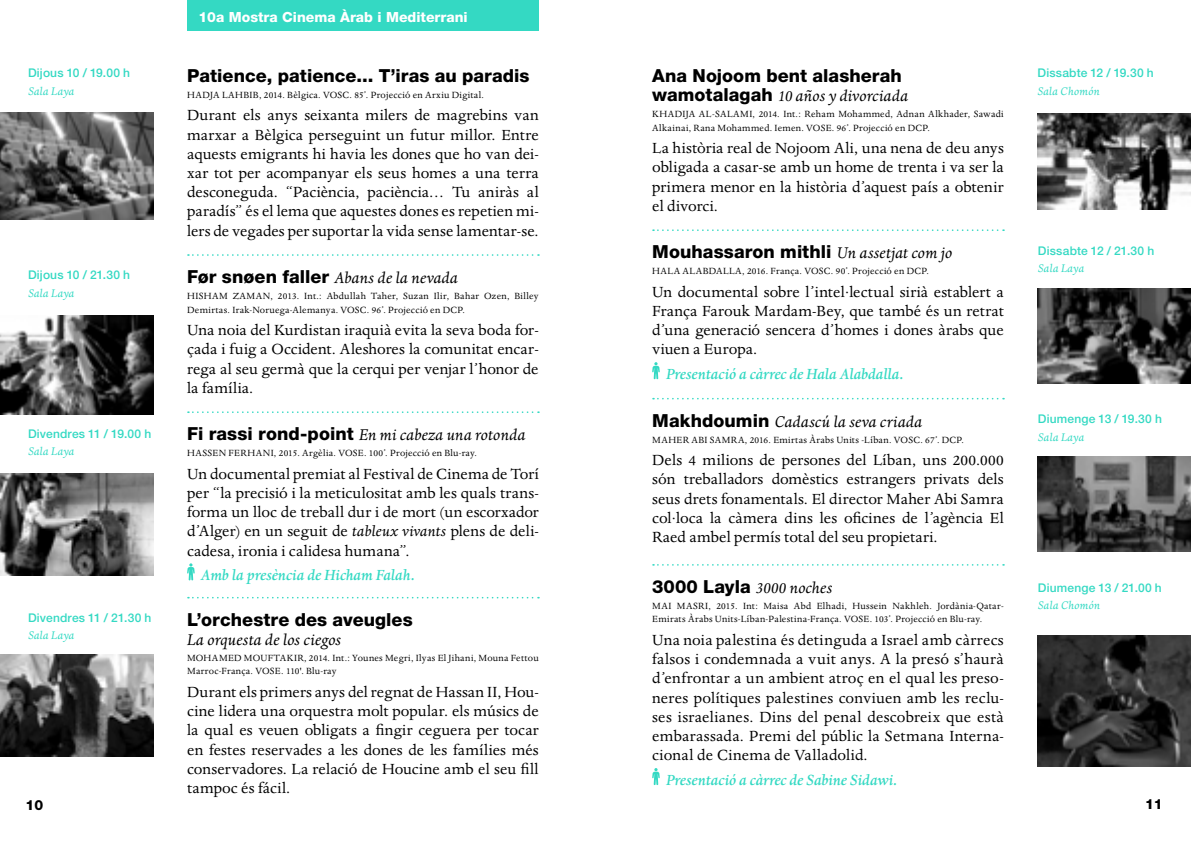
<style>
.page{position:relative;width:1191px;height:845px;background:#fff}
.page>*{position:absolute;margin:0;border:0;box-sizing:border-box;transform-origin:0 0}
.t1{font:italic 18px "Dante";letter-spacing:.01em;color:#000}
.t2{font:800 18px "Helvetica Neue LT";letter-spacing:.005em;color:#000}
.t3{font:17px/19.2px "Dante";letter-spacing:.005em;color:#000;text-align:justify}
.t4{font:italic 500 17px "Dante";letter-spacing:-.005em;color:#34d9c3}
.t5{font:800 14px "Helvetica Neue LT";color:#fff}
.t6{font:800 14px "Helvetica Neue LT";color:#000}
.t7{font:italic 12.8px "Dante";letter-spacing:.015em;color:#34d9c3}
.t8{font:500 12px "Helvetica Neue LT";letter-spacing:.015em;color:#34d9c3}
.t9{font:10.4px/13.6px "Dante";letter-spacing:.025em;color:#000}
.s1{font-family:"Helvetica Neue LT";font-weight:800;font-style:normal}
.s2{font-style:italic}
.s3{font-family:"Dante";font-weight:400;font-style:italic}
</style>
<div class="page">
<svg style="left:188px;top:254px;width:351px;height:2px"></svg>
<svg style="left:188px;top:411px;width:351px;height:2px"></svg>
<svg style="left:188px;top:597px;width:351px;height:1px"></svg>
<svg style="left:187px;top:563px;width:8px;height:18px"></svg>
<div style="left:187px;top:0;width:352px;height:30px;background:#34d9c3"></div>
<svg style="left:653px;top:229px;width:351px;height:2px"></svg>
<svg style="left:653px;top:398px;width:351px;height:1px"></svg>
<svg style="left:653px;top:564px;width:351px;height:1px"></svg>
<svg style="left:652px;top:362px;width:7px;height:17px"></svg>
<svg style="left:652px;top:768px;width:7px;height:17px"></svg>
<img style="left:1037px;top:113px;width:154px;height:96px">
<img style="left:1037px;top:288px;width:154px;height:96px">
<img style="left:1037px;top:456px;width:154px;height:95px">
<img style="left:1037px;top:635px;width:154px;height:131px">
<img style="left:0;top:113px;width:153px;height:106px">
<img style="left:0;top:315px;width:153px;height:99px">
<img style="left:0;top:655px;width:153px;height:102px">
<img style="left:0;top:473px;width:153px;height:102px">
<p class="t8" style="left:28px;top:66px;width:103px">Dijous 10 / 19.00 h</p>
<p class="t7" style="left:28px;top:84px;width:48px">Sala Laya</p>
<p class="t8" style="left:28px;top:268px;width:104px">Dijous 10 / 21.30 h</p>
<p class="t7" style="left:28px;top:286px;width:48px">Sala Laya</p>
<p class="t8" style="left:28px;top:426px;width:125px">Divendres 11 / 19.00 h</p>
<p class="t7" style="left:28px;top:444px;width:48px">Sala Laya</p>
<p class="t8" style="left:28px;top:610px;width:125px">Divendres 11 / 21.30 h</p>
<p class="t7" style="left:28px;top:628px;width:48px">Sala Laya</p>
<p class="t6" style="left:26px;top:796px;width:19px">10</p>
<p class="t5" style="left:198px;top:9px;width:271px">10a Mostra Cinema Àrab i Mediterrani</p>
<p class="t2" style="left:187px;top:65px;width:344px">Patience, patience... T’iras au paradis</p>
<p class="t9" style="left:187px;top:88px;width:298px">HADJA LAHBIB, 2014. Bèlgica. VOSC. 85’. Projecció en Arxiu Digital.</p>
<p class="t3" style="left:187px;top:106px;width:353px">Durant els anys seixanta milers de magrebins van marxar a Bèlgica perseguint un futur millor. Entre aquests emigrants hi havia les dones que ho van dei&shy;xar tot per acompanyar els seus homes a una terra desconeguda. “Paciència, paciència… Tu aniràs al paradís” és el lema que aquestes dones es repetien mi&shy;lers de vegades per suportar la vida sense lamentar-se.</p>
<p class="t1" style="left:187px;top:268px;width:272px"><span class="s1">Før snøen faller</span> Abans de la nevada</p>
<p class="t9" style="left:187px;top:289px;width:353px">HISHAM ZAMAN, 2013. Int.: Abdullah Taher, Suzan Ilir, Bahar Ozen, Billey<br>Demirtas. Irak-Noruega-Alemanya. VOSC. 96’. Projecció en DCP.</p>
<p class="t3" style="left:187px;top:321px;width:353px">Una noia del Kurdistan iraquià evita la seva boda for&shy;çada i fuig a Occident. Aleshores la comunitat encar&shy;rega al seu germà que la cerqui per venjar l’honor de la família.</p>
<p class="t1" style="left:187px;top:425px;width:340px"><span class="s1">Fi rassi rond-point</span> En mi cabeza una rotonda</p>
<p class="t9" style="left:187px;top:446px;width:291px">HASSEN FERHANI, 2015. Argèlia. VOSE. 100’. Projecció en Blu-ray.</p>
<p class="t3" style="left:187px;top:464px;width:353px">Un documental premiat al Festival de Cinema de Torí per “la precisió i la meticulositat amb les quals trans&shy;forma un lloc de treball dur i de mort (un escorxador d’Alger) en un seguit de <span class="s2">tableux vivants</span> plens de deli&shy;cadesa, ironia i calidesa humana”.</p>
<p class="t4" style="left:201px;top:566px;width:216px">Amb la presència de Hicham Falah.</p>
<p class="t2" style="left:187px;top:608px;width:227px">L’orchestre des aveugles</p>
<p class="t1" style="left:187px;top:630px;width:156px">La orquesta de los ciegos</p>
<p class="t9" style="left:187px;top:651px;width:353px">MOHAMED MOUFTAKIR, 2014. Int.: Younes Megri, Ilyas El Jihani, Mouna Fettou<br>Marroc-França. VOSE. 110'. Blu-ray</p>
<p class="t3" style="left:187px;top:683px;width:353px">Durant els primers anys del regnat de Hassan II, Hou&shy;cine lidera una orquestra molt popular. els músics de la qual es veuen obligats a fingir ceguera per tocar en festes reservades a les dones de les famílies més conservadores. La relació de Houcine amb el seu fill tampoc és fácil.</p>
<p class="t2" style="left:652px;top:65px;width:251px">Ana Nojoom bent alasherah</p>
<p class="t1" style="left:652px;top:86px;width:258px"><span class="s1">wamotalagah</span> 10 años y divorciada</p>
<p class="t9" style="left:652px;top:107px;width:353px">KHADIJA AL-SALAMI, 2014. Int.: Reham Mohammed, Adnan Alkhader, Sawadi<br>Alkainai, Rana Mohammed. Iemen. VOSE. 96’. Projecció en DCP.</p>
<p class="t3" style="left:652px;top:139px;width:353px">La història real de Nojoom Ali, una nena de deu anys obligada a casar-se amb un home de trenta i va ser la primera menor en la història d’aquest país a obtenir el divorci.</p>
<p class="t2" style="left:652px;top:241px;width:302px">Mouhassaron mithli <span class="s3">Un assetjat com jo</span></p>
<p class="t9" style="left:652px;top:264px;width:278px">HALA ALABDALLA, 2016. França. VOSC. 90’. Projecció en DCP.</p>
<p class="t3" style="left:652px;top:282px;width:353px">Un documental sobre l’intel·lectual sirià establert a França Farouk Mardam-Bey, que també és un retrat d’una generació sencera d’homes i dones àrabs que viuen a Europa.</p>
<p class="t4" style="left:666px;top:365px;width:239px">Presentació a càrrec de Hala Alabdalla.</p>
<p class="t1" style="left:652px;top:411px;width:272px"><span class="s1">Makhdoumin</span> Cadascú la seva criada</p>
<p class="t9" style="left:652px;top:433px;width:313px">MAHER ABI SAMRA, 2016. Emirtas Àrabs Units -Líban. VOSC. 67’. DCP.</p>
<p class="t3" style="left:652px;top:451px;width:353px">Dels 4 milions de persones del Líban, uns 200.000 són treballadors domèstics estrangers privats dels seus drets fonamentals. El director Maher Abi Samra col·loca la càmera dins les oficines de l’agència El Raed ambel permís total del seu propietari.</p>
<p class="t1" style="left:652px;top:578px;width:182px"><span class="s1">3000 Layla</span> 3000 noches</p>
<p class="t9" style="left:652px;top:599px;width:41px">Mai Masri</p>
<p class="t9" style="left:652px;top:599px;width:353px;text-indent:56px">, 2015. Int: Maisa Abd Elhadi, Hussein Nakhleh. Jordània-Qatar-<br>Emirats Àrabs Units-Líban-Palestina-França. VOSE. 103’. Projecció en Blu-ray.</p>
<p class="t3" style="left:652px;top:631px;width:353px">Una noia palestina és detinguda a Israel amb càrrecs falsos i condemnada a vuit anys. A la presó s’haurà d’enfrontar a un ambient atroç en el qual les preso&shy;neres polítiques palestines conviuen amb les reclu&shy;ses israelianes. Dins del penal descobreix que està embarassada. Premi del públic la Setmana Interna&shy;cional de Cinema de Valladolid.</p>
<p class="t4" style="left:666px;top:771px;width:233px">Presentació a càrrec de Sabine Sidawi.</p>
<p class="t8" style="left:1037px;top:66px;width:118px">Dissabte 12 / 19.30 h</p>
<p class="t7" style="left:1037px;top:84px;width:64px">Sala Chomón</p>
<p class="t8" style="left:1037px;top:243px;width:118px">Dissabte 12 / 21.30 h</p>
<p class="t7" style="left:1037px;top:261px;width:48px">Sala Laya</p>
<p class="t8" style="left:1037px;top:412px;width:125px">Diumenge 13 / 19.30 h</p>
<p class="t7" style="left:1037px;top:430px;width:48px">Sala Laya</p>
<p class="t8" style="left:1037px;top:580px;width:125px">Diumenge 13 / 21.00 h</p>
<p class="t7" style="left:1037px;top:598px;width:64px">Sala Chomón</p>
<p class="t6" style="left:1145px;top:795px;width:19px">11</p>
</div>
